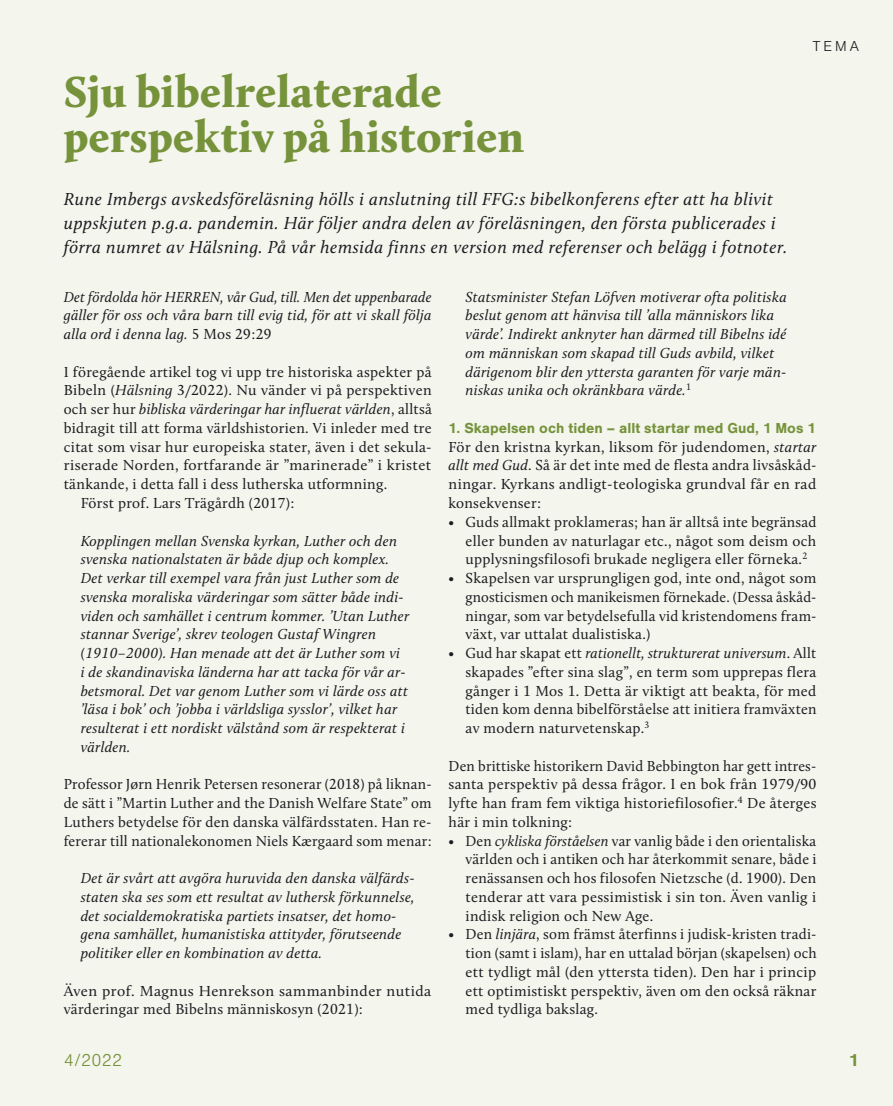
<style>
.page{position:relative;width:893px;height:1106px;background:#f4f5ed}
.page>*{position:absolute;margin:0;border:0;box-sizing:border-box;transform-origin:0 0}
.t1{font:900 45px/45px "Calluna";letter-spacing:.01em;color:#76933b}
.t2{font:italic 18px/24px "Calluna";letter-spacing:.03em;color:#1b1c20}
.t3{font:300 18px "Nimbus San";color:#76933b}
.t4{font:700 18px "Nimbus San";color:#76933b}
.t5{font:15px/18.8px "Calluna";letter-spacing:.02em;color:#1b1c20;text-align:justify}
.t6{font:italic 15px/18.8px "Calluna";letter-spacing:.02em;color:#1b1c20}
.t7{font:700 15px "Nimbus San";color:#76933b}
.t8{font:300 15px "Nimbus San";color:#1b1c20}
.s1{font-style:normal}
.s2{font-style:italic}
</style>
<div class="page">
<h1 class="t1" style="left:64px;top:69px;width:462px">Sju bibelrelaterade perspektiv på historien</h1>
<p class="t2" style="left:64px;top:187px;width:725px">Rune Imbergs avskedsföreläsning hölls i anslutning till FFG:s bibelkonferens efter att ha blivit uppskjuten p.g.a. pandemin. Här följer andra delen av föreläsningen, den första publicerades i förra numret av Hälsning. På vår hemsida finns en version med referenser och belägg i fotnoter.</p>
<p class="t8" style="left:813px;top:39px;width:48px">TEMA</p>
<p class="t6" style="left:64px;top:287px;width:369px;text-align:justify">Det fördolda hör HERREN, vår Gud, till. Men det uppenbarade gäller för oss och våra barn till evig tid, för att vi skall följa alla ord i denna lag. <span class="s1">5 Mos 29:29</span></p>
<p class="t5" style="left:64px;top:362px;width:369px">I föregående artikel tog vi upp tre historiska aspekter på</p>
<p class="t5" style="left:64px;top:381px;width:369px">Bibeln (<span class="s2">Hälsning</span> 3/2022). Nu vänder vi på perspektiven</p>
<p class="t6" style="left:64px;top:399px;width:370px"><span class="s1">och ser hur</span> bibliska värderingar har influerat världen<span class="s1">, alltså</span></p>
<p class="t5" style="left:64px;top:418px;width:369px">bidragit till att forma världshistorien. Vi inleder med tre</p>
<p class="t5" style="left:64px;top:437px;width:369px">citat som visar hur europeiska stater, även i det sekula-</p>
<p class="t5" style="left:64px;top:456px;width:369px">riserade Norden, fortfarande är ”marinerade” i kristet</p>
<p class="t5" style="left:64px;top:474px;width:325px">tänkande, i detta fall i dess lutherska utformning.</p>
<p class="t5" style="left:81px;top:493px;width:215px">Först prof. Lars Trägårdh (2017):</p>
<p class="t6" style="left:81px;top:531px;width:330px">Kopplingen mellan Svenska kyrkan, Luther och den svenska nationalstaten är både djup och komplex.<br>Det verkar till exempel vara från just Luther som de svenska moraliska värderingar som sätter både indi&shy;viden och samhället i centrum kommer. ’Utan Luther stannar Sverige’, skrev teologen Gustaf Wingren (1910–2000). Han menade att det är Luther som vi<br>i de skandinaviska länderna har att tacka för vår ar&shy;betsmoral. Det var genom Luther som vi lärde oss att ’läsa i bok’ och ’jobba i världsliga sysslor’, vilket har resulterat i ett nordiskt välstånd som är respekterat i världen.</p>
<p class="t5" style="left:64px;top:774px;width:370px">Professor Jørn Henrik Petersen resonerar (2018) på liknan&shy;de sätt i ”Martin Luther and the Danish Welfare State” om Luthers betydelse för den danska välfärdsstaten. Han re&shy;fererar till nationalekonomen Niels Kærgaard som menar:</p>
<p class="t6" style="left:81px;top:868px;width:335px">Det är svårt att avgöra huruvida den danska välfärds&shy;staten ska ses som ett resultat av luthersk förkunnelse, det socialdemokratiska partiets insatser, det homo&shy;gena samhället, humanistiska attityder, förutseende politiker eller en kombination av detta.</p>
<p class="t5" style="left:64px;top:981px;width:369px">Även prof. Magnus Henrekson sammanbinder nutida värderingar med Bibelns människosyn (2021):</p>
<p class="t6" style="left:466px;top:287px;width:323px">Statsminister Stefan Löfven motiverar ofta politiska beslut genom att hänvisa till ’alla människors lika värde’. Indirekt anknyter han därmed till Bibelns idé om människan som skapad till Guds avbild, vilket därigenom blir den yttersta garanten för varje män&shy;niskas unika och okränkbara värde.<sup>1</sup></p>
<p class="t7" style="left:449px;top:419px;width:369px">1. Skapelsen och tiden – allt startar med Gud, 1 Mos 1</p>
<p class="t5" style="left:449px;top:437px;width:369px">För den kristna kyrkan, liksom för judendomen, <span class="s2">startar allt med Gud</span>. Så är det inte med de flesta andra livsåskåd&shy;ningar. Kyrkans andligt-teologiska grundval får en rad konsekvenser:</p>
<p class="t5" style="left:466px;top:512px;width:353px;text-indent:-17px">• Guds allmakt proklameras; han är alltså inte begränsad eller bunden av naturlagar etc., något som deism och upplysningsfilosofi brukade negligera eller förneka.<sup>2</sup></p>
<p class="t5" style="left:466px;top:568px;width:352px;text-indent:-17px">• Skapelsen var ursprungligen god, inte ond, något som gnosticismen och manikeismen förnekade. (Dessa åskåd&shy;ningar, som var betydelsefulla vid kristendomens fram&shy;växt, var uttalat dualistiska.)</p>
<p class="t5" style="left:466px;top:643px;width:353px;text-indent:-17px">• Gud har skapat ett <span class="s2">rationellt, strukturerat universum</span>. Allt skapades ”efter sina slag”, en term som upprepas flera gånger i 1 Mos 1. Detta är viktigt att beakta, för med tiden kom denna bibelförståelse att initiera framväxten av modern naturvetenskap.<sup>3</sup></p>
<p class="t5" style="left:449px;top:756px;width:369px">Den brittiske historikern David Bebbington har gett intres&shy;santa perspektiv på dessa frågor. I en bok från 1979/90 lyfte han fram fem viktiga historiefilosofier.<sup>4</sup> De återges här i min tolkning:</p>
<p class="t5" style="left:466px;top:831px;width:353px;text-indent:-17px">• Den <span class="s2">cykliska förståelsen</span> var vanlig både i den orientaliska världen och i antiken och har återkommit senare, både i renässansen och hos filosofen Nietzsche (d. 1900). Den tenderar att vara pessimistisk i sin ton. Även vanlig i indisk religion och New Age.</p>
<p class="t5" style="left:466px;top:924px;width:353px;text-indent:-17px">• Den <span class="s2">linjära</span>, som främst återfinns i judisk-kristen tradi&shy;tion (samt i islam), har en uttalad början (skapelsen) och ett tydligt mål (den yttersta tiden). Den har i princip ett optimistiskt perspektiv, även om den också räknar med tydliga bakslag.</p>
<p class="t3" style="left:64px;top:1050px;width:60px">4/2022</p>
<p class="t4" style="left:849px;top:1050px;width:12px">1</p>
</div>
